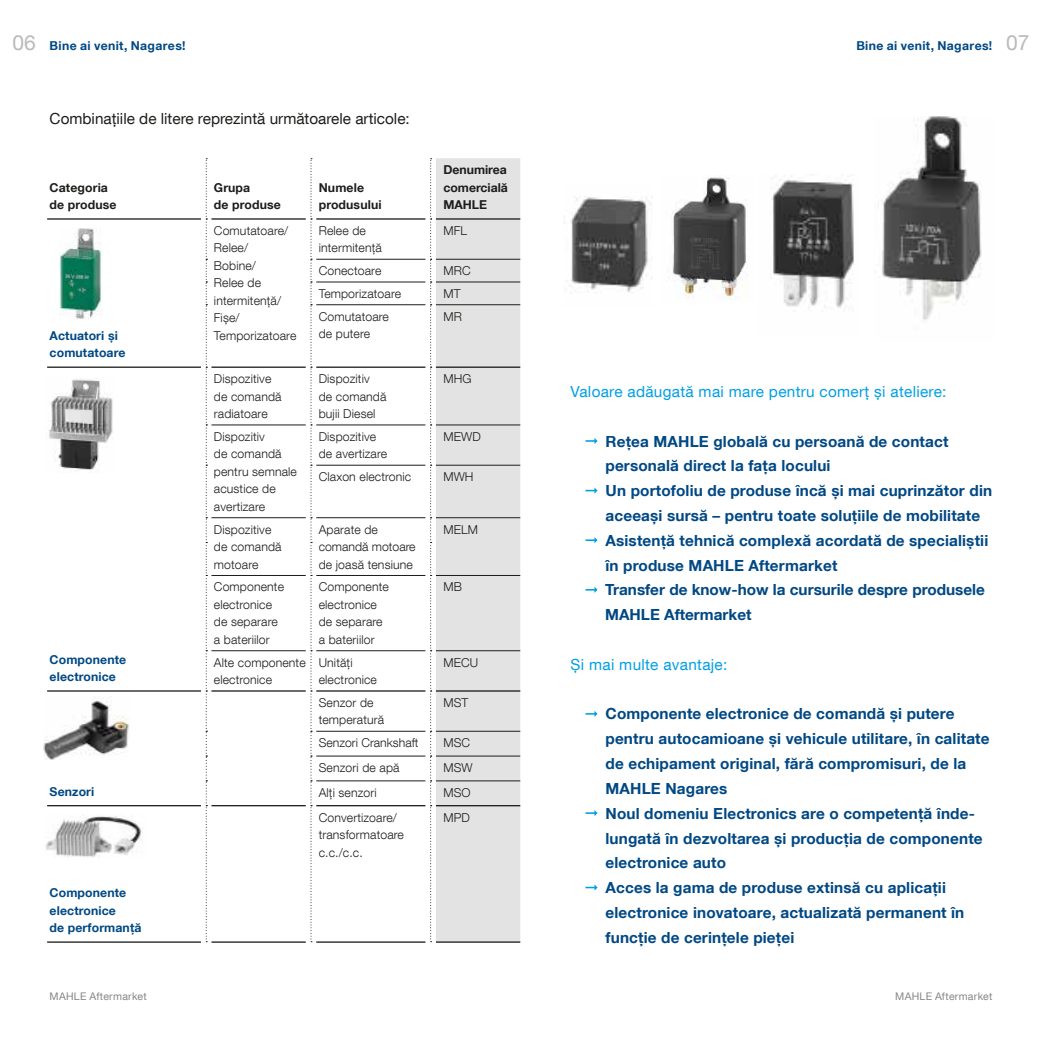
<style>
.page{position:relative;width:1042px;height:1042px;background:#fff}
.page>*{position:absolute;margin:0;border:0;box-sizing:border-box;transform-origin:0 0}
.t1{font:21px "Helvetica Neue LT Com";color:#bababa}
.t2{font:700 15.4px/24.8px "Helvetica Neue LT Com";letter-spacing:.01em;color:#004884}
.t3{font:15.4px "Helvetica Neue LT Com";letter-spacing:.02em;color:#009fe3}
.t4{font:15.4px "Helvetica Neue LT Com";color:#1d1d1b}
.t5{font:300 12.25px/17.5px "Helvetica Neue LT Com";letter-spacing:.01em;color:#1d1d1b}
.t6{font:700 12.25px/17.5px "Helvetica Neue LT Com";letter-spacing:.01em;color:#004884}
.t7{font:700 12.25px/17.5px "Helvetica Neue LT Com";letter-spacing:.01em;color:#1d1d1b}
.t8{font:700 12.25px "Helvetica Neue LT Com";letter-spacing:.03em;color:#004884}
.t9{font:10.5px "Helvetica Neue LT Com";letter-spacing:.025em;color:#878787}
</style>
<div class="page">
<div style="left:436px;top:158px;width:84px;height:783px;background:#e3e3e3"></div>
<hr style="left:316px;top:259px;width:109px;height:1px;background:#1d1d1b">
<hr style="left:436px;top:259px;width:84px;height:1px;background:#1d1d1b">
<hr style="left:316px;top:282px;width:109px;height:1px;background:#1d1d1b">
<hr style="left:436px;top:282px;width:84px;height:1px;background:#1d1d1b">
<hr style="left:316px;top:304px;width:109px;height:1px;background:#1d1d1b">
<hr style="left:436px;top:304px;width:84px;height:1px;background:#1d1d1b">
<hr style="left:211px;top:425px;width:95px;height:1px;background:#1d1d1b">
<hr style="left:316px;top:425px;width:109px;height:1px;background:#1d1d1b">
<hr style="left:436px;top:425px;width:84px;height:1px;background:#1d1d1b">
<hr style="left:316px;top:465px;width:109px;height:1px;background:#1d1d1b">
<hr style="left:436px;top:465px;width:84px;height:1px;background:#1d1d1b">
<hr style="left:211px;top:517px;width:95px;height:1px;background:#1d1d1b">
<hr style="left:316px;top:517px;width:109px;height:1px;background:#1d1d1b">
<hr style="left:436px;top:517px;width:84px;height:1px;background:#1d1d1b">
<hr style="left:211px;top:575px;width:95px;height:1px;background:#1d1d1b">
<hr style="left:316px;top:575px;width:109px;height:1px;background:#1d1d1b">
<hr style="left:436px;top:575px;width:84px;height:1px;background:#1d1d1b">
<hr style="left:211px;top:650px;width:95px;height:1px;background:#1d1d1b">
<hr style="left:316px;top:650px;width:109px;height:1px;background:#1d1d1b">
<hr style="left:436px;top:650px;width:84px;height:1px;background:#1d1d1b">
<hr style="left:316px;top:731px;width:109px;height:1px;background:#1d1d1b">
<hr style="left:436px;top:731px;width:84px;height:1px;background:#1d1d1b">
<hr style="left:316px;top:756px;width:109px;height:1px;background:#1d1d1b">
<hr style="left:436px;top:756px;width:84px;height:1px;background:#1d1d1b">
<hr style="left:316px;top:780px;width:109px;height:1px;background:#1d1d1b">
<hr style="left:436px;top:780px;width:84px;height:1px;background:#1d1d1b">
<hr style="left:47px;top:941px;width:154px;height:2px;background:#1d1d1b">
<hr style="left:211px;top:941px;width:95px;height:2px;background:#1d1d1b">
<hr style="left:316px;top:941px;width:109px;height:2px;background:#1d1d1b">
<svg style="left:206px;top:158px;width:1px;height:784px"></svg>
<svg style="left:310px;top:158px;width:2px;height:784px"></svg>
<svg style="left:430px;top:158px;width:2px;height:784px"></svg>
<hr style="left:47px;top:218px;width:154px;height:2px;background:#1d1d1b">
<hr style="left:211px;top:218px;width:95px;height:2px;background:#1d1d1b">
<hr style="left:316px;top:218px;width:109px;height:2px;background:#1d1d1b">
<hr style="left:436px;top:218px;width:84px;height:2px;background:#1d1d1b">
<hr style="left:436px;top:941px;width:84px;height:2px;background:#1d1d1b">
<hr style="left:47px;top:366px;width:154px;height:2px;background:#1d1d1b">
<hr style="left:211px;top:366px;width:95px;height:2px;background:#1d1d1b">
<hr style="left:316px;top:366px;width:109px;height:2px;background:#1d1d1b">
<hr style="left:436px;top:366px;width:84px;height:2px;background:#1d1d1b">
<hr style="left:436px;top:690px;width:84px;height:1px;background:#1d1d1b">
<hr style="left:316px;top:690px;width:109px;height:1px;background:#1d1d1b">
<hr style="left:211px;top:690px;width:95px;height:1px;background:#1d1d1b">
<hr style="left:47px;top:690px;width:154px;height:1px;background:#1d1d1b">
<hr style="left:47px;top:805px;width:154px;height:1px;background:#1d1d1b">
<hr style="left:211px;top:805px;width:95px;height:1px;background:#1d1d1b">
<hr style="left:316px;top:805px;width:109px;height:1px;background:#1d1d1b">
<hr style="left:436px;top:805px;width:84px;height:1px;background:#1d1d1b">
<svg style="left:585px;top:438px;width:12px;height:6px"></svg>
<svg style="left:585px;top:487px;width:12px;height:7px"></svg>
<svg style="left:585px;top:537px;width:12px;height:6px"></svg>
<svg style="left:585px;top:587px;width:12px;height:6px"></svg>
<svg style="left:585px;top:711px;width:12px;height:6px"></svg>
<svg style="left:585px;top:810px;width:12px;height:6px"></svg>
<svg style="left:585px;top:884px;width:12px;height:6px"></svg>
<img style="left:666px;top:177px;width:82px;height:122px">
<img style="left:770px;top:176px;width:84px;height:132px">
<img style="left:882px;top:116px;width:100px;height:204px">
<img style="left:564px;top:196px;width:89px;height:96px">
<img style="left:49px;top:379px;width:64px;height:94px">
<img style="left:59px;top:228px;width:43px;height:91px">
<img style="left:43px;top:700px;width:86px;height:60px">
<img style="left:45px;top:815px;width:98px;height:43px">
<h1 class="t1" style="left:12px;top:29px;width:25px">06</h1>
<h1 class="t1" style="left:1006px;top:29px;width:25px">07</h1>
<p class="t8" style="left:50px;top:38px;width:138px">Bine ai venit, Nagares!</p>
<p class="t8" style="left:856px;top:38px;width:138px">Bine ai venit, Nagares!</p>
<p class="t4" style="left:50px;top:109px;width:362px">Combinaţiile de litere reprezintă următoarele articole:</p>
<p class="t7" style="left:50px;top:178px;width:68px">Categoria de produse</p>
<p class="t7" style="left:214px;top:178px;width:68px">Grupa<br>de produse</p>
<p class="t7" style="left:319px;top:178px;width:64px">Numele produsului</p>
<p class="t7" style="left:443px;top:161px;width:66px;text-align:justify">Denumirea comercială MAHLE</p>
<p class="t6" style="left:50px;top:326px;width:77px">Actuatori şi comutatoare</p>
<p class="t6" style="left:50px;top:650px;width:78px">Componente electronice</p>
<p class="t6" style="left:50px;top:782px;width:46px">Senzori</p>
<p class="t6" style="left:50px;top:884px;width:93px">Componente electronice<br>de performanţă</p>
<p class="t9" style="left:50px;top:990px;width:99px">MAHLE Aftermarket</p>
<p class="t5" style="left:214px;top:221px;width:84px">Comutatoare/<br>Relee/<br>Bobine/<br>Relee de intermitenţă/<br>Fişe/<br>Temporizatoare</p>
<p class="t5" style="left:319px;top:221px;width:65px">Relee de intermitenţă</p>
<p class="t5" style="left:443px;top:221px;width:25px">MFL</p>
<p class="t5" style="left:319px;top:262px;width:64px">Conectoare</p>
<p class="t5" style="left:443px;top:262px;width:29px">MRC</p>
<p class="t5" style="left:319px;top:284px;width:84px">Temporizatoare</p>
<p class="t5" style="left:443px;top:284px;width:19px">MT</p>
<p class="t5" style="left:319px;top:307px;width:72px">Comutatoare de putere</p>
<p class="t5" style="left:443px;top:307px;width:20px">MR</p>
<p class="t5" style="left:214px;top:370px;width:69px">Dispozitive de comandă radiatoare</p>
<p class="t5" style="left:319px;top:370px;width:69px">Dispozitiv<br>de comandă bujii Diesel</p>
<p class="t5" style="left:443px;top:370px;width:30px">MHG</p>
<p class="t5" style="left:214px;top:427px;width:85px">Dispozitiv<br>de comandă pentru semnale acustice de avertizare</p>
<p class="t5" style="left:319px;top:427px;width:70px">Dispozitive de avertizare</p>
<p class="t5" style="left:443px;top:427px;width:39px">MEWD</p>
<p class="t5" style="left:319px;top:468px;width:94px">Claxon electronic</p>
<p class="t5" style="left:443px;top:468px;width:32px">MWH</p>
<p class="t5" style="left:214px;top:520px;width:69px">Dispozitive de comandă motoare</p>
<p class="t5" style="left:319px;top:520px;width:98px">Aparate de comandă motoare de joasă tensiune</p>
<p class="t5" style="left:443px;top:520px;width:36px">MELM</p>
<p class="t5" style="left:214px;top:578px;width:72px">Componente electronice de separare a bateriilor</p>
<p class="t5" style="left:319px;top:578px;width:72px">Componente electronice de separare a bateriilor</p>
<p class="t5" style="left:443px;top:578px;width:20px">MB</p>
<p class="t5" style="left:214px;top:653px;width:93px">Alte componente electronice</p>
<p class="t5" style="left:319px;top:653px;width:60px">Unităţi electronice</p>
<p class="t5" style="left:443px;top:653px;width:36px">MECU</p>
<p class="t5" style="left:319px;top:693px;width:67px">Senzor de temperatură</p>
<p class="t5" style="left:443px;top:693px;width:26px">MST</p>
<p class="t5" style="left:319px;top:734px;width:101px">Senzori Crankshaft</p>
<p class="t5" style="left:443px;top:734px;width:28px">MSC</p>
<p class="t5" style="left:319px;top:758px;width:82px">Senzori de apă</p>
<p class="t5" style="left:443px;top:758px;width:31px">MSW</p>
<p class="t5" style="left:319px;top:783px;width:60px">Alţi senzori</p>
<p class="t5" style="left:443px;top:783px;width:29px">MSO</p>
<p class="t5" style="left:319px;top:808px;width:87px">Convertizoare/ transformatoare c.c./c.c.</p>
<p class="t5" style="left:443px;top:808px;width:28px">MPD</p>
<p class="t3" style="left:570px;top:382px;width:377px">Valoare adăugată mai mare pentru comerţ şi ateliere:</p>
<p class="t2" style="left:605px;top:428px;width:388px">Reţea MAHLE globală cu persoană de contact personală direct la faţa locului<br>Un portofoliu de produse încă şi mai cuprinzător din aceeaşi sursă – pentru toate soluţiile de mobilitate Asistenţă tehnică complexă acordată de specialiştii în produse MAHLE Aftermarket<br>Transfer de know-how la cursurile despre produsele MAHLE Aftermarket</p>
<p class="t3" style="left:570px;top:655px;width:158px">Şi mai multe avantaje:</p>
<p class="t2" style="left:605px;top:701px;width:386px">Componente electronice de comandă şi putere pentru autocamioane şi vehicule utilitare, în calitate de echipament original, fără compromisuri, de la MAHLE Nagares<br>Noul domeniu Electronics are o competenţă înde&shy;lungată în dezvoltarea şi producţia de componente electronice auto<br>Acces la gama de produse extinsă cu aplicaţii electronice inovatoare, actualizată permanent în funcţie de cerinţele pieţei</p>
<p class="t9" style="left:895px;top:989px;width:99px">MAHLE Aftermarket</p>
</div>
